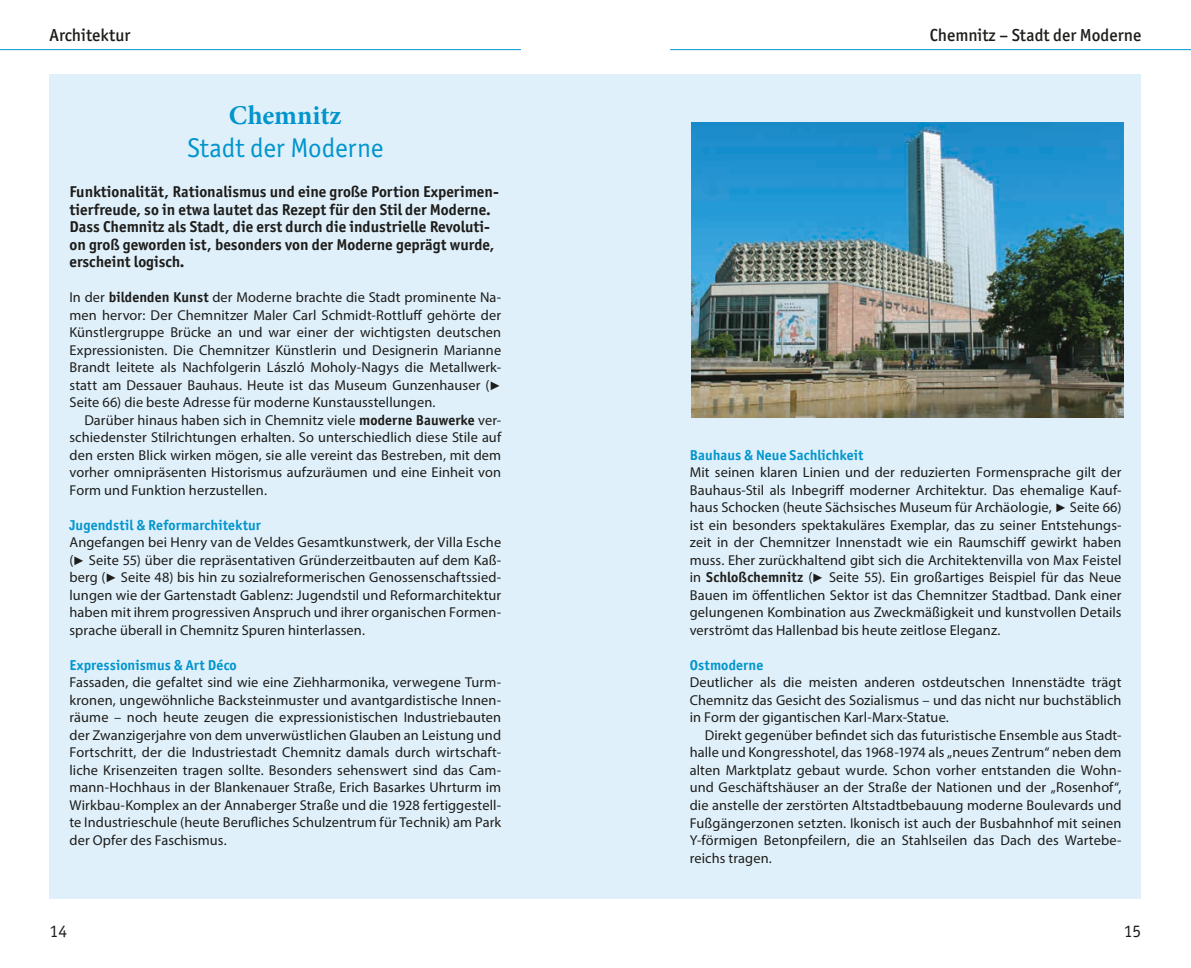
<style>
.page{position:relative;width:1191px;height:968px;background:#fff}
.page>*{position:absolute;margin:0;border:0;box-sizing:border-box;transform-origin:0 0}
.t1{font:27.12px "Officina Sans ITC Pro";letter-spacing:-.005em;color:#0095cd}
.t2{font:700 27.12px "Minion Pro";color:#0095cd}
.t3{font:500 17.5px "Officina Sans ITC Pro";color:#1d1d1b}
.t4{font:17.5px "Officina Sans ITC Pro";color:#1d1d1b}
.t5{font:700 15.75px/17.5px "Officina Sans ITC Pro";color:#1d1d1b}
.t6{font:14.35px/17.5px "Myriad Pro";letter-spacing:.005em;color:#1d1d1b;text-align:justify}
.t7{font:700 14.35px "Officina Sans ITC Pro";letter-spacing:.01em;color:#0095cd}
.s1{font-family:"Officina Sans ITC Pro";font-weight:700}
.s2{font-family:"Arial";font-size:12.25px}
</style>
<div class="page">
<hr style="left:670px;top:49px;width:521px;height:1px;background:#0095cd">
<div style="left:50px;top:74px;width:1091px;height:824px;background:#e0f0fa"></div>
<img style="left:692px;top:123px;width:431px;height:295px">
<hr style="left:0;top:49px;width:520px;height:1px;background:#0095cd">
<p class="t3" style="left:50px;top:25px;width:82px">Architektur</p>
<h1 class="t2" style="left:229px;top:96px;width:114px">Chemnitz</h1>
<h1 class="t1" style="left:187px;top:131px;width:198px">Stadt der Moderne</h1>
<p class="t5" style="left:69px;top:183px;width:431px">Funktionalität, Rationalismus und eine große Portion Experimen&shy;tierfreude, so in etwa lautet das Rezept für den Stil der Moderne.<br>Dass Chemnitz als Stadt, die erst durch die industrielle Revoluti&shy;on groß geworden ist, besonders von der Moderne geprägt wurde, erscheint logisch.</p>
<p class="t6" style="left:69px;top:288px;width:433px">In der <span class="s1">bildenden Kunst</span> der Moderne brachte die Stadt prominente Na&shy;men hervor: Der Chemnitzer Maler Carl Schmidt-Rottluff gehörte der Künstlergruppe Brücke an und war einer der wichtigsten deutschen Expressionisten. Die Chemnitzer Künstlerin und Designerin Marianne Brandt leitete als Nachfolgerin László Moholy-Nagys die Metallwerk&shy;statt am Dessauer Bauhaus. Heute ist das Museum Gunzenhauser (<span class="s2">► </span>Seite 66) die beste Adresse für moderne Kunstausstellungen.</p>
<p class="t6" style="left:69px;top:411px;width:433px;text-indent:15px">Darüber hinaus haben sich in Chemnitz viele <span class="s1">moderne Bauwerke</span> ver&shy;schiedenster Stilrichtungen erhalten. So unterschiedlich diese Stile auf den ersten Blick wirken mögen, sie alle vereint das Bestreben, mit dem vorher omnipräsenten Historismus aufzuräumen und eine Einheit von Form und Funktion herzustellen.</p>
<p class="t7" style="left:69px;top:516px;width:193px">Jugendstil &amp; Reformarchitektur</p>
<p class="t6" style="left:69px;top:533px;width:433px">Angefangen bei Henry van de Veldes Gesamtkunstwerk, der Villa Esche (<span class="s2">►</span> Seite 55) über die repräsentativen Gründerzeitbauten auf dem Kaß&shy;berg (<span class="s2">►</span> Seite 48) bis hin zu sozialreformerischen Genossenschaftssied&shy;lungen wie der Gartenstadt Gablenz: Jugendstil und Reformarchitektur haben mit ihrem progressiven Anspruch und ihrer organischen Formen&shy;sprache überall in Chemnitz Spuren hinterlassen.</p>
<p class="t7" style="left:69px;top:656px;width:169px">Expressionismus &amp; Art Déco</p>
<p class="t6" style="left:69px;top:673px;width:433px">Fassaden, die gefaltet sind wie eine Ziehharmonika, verwegene Turm&shy;kronen, ungewöhnliche Backsteinmuster und avantgardistische Innen&shy;räume – noch heute zeugen die expressionistischen Industriebauten der Zwanzigerjahre von dem unverwüstlichen Glauben an Leistung und Fortschritt, der die Industriestadt Chemnitz damals durch wirtschaft&shy;liche Krisenzeiten tragen sollte. Besonders sehenswert sind das Cam&shy;mann-Hochhaus in der Blankenauer Straße, Erich Basarkes Uhrturm im Wirkbau-Komplex an der Annaberger Straße und die 1928 fertiggestell&shy;te Industrieschule (heute Berufliches Schulzentrum für Technik) am Park der Opfer des Faschismus.</p>
<p class="t3" style="left:929px;top:25px;width:213px">Chemnitz – Stadt der Moderne</p>
<p class="t7" style="left:690px;top:446px;width:175px">Bauhaus &amp; Neue Sachlichkeit</p>
<p class="t6" style="left:690px;top:463px;width:433px">Mit seinen klaren Linien und der reduzierten Formensprache gilt der Bauhaus-Stil als Inbegriff moderner Architektur. Das ehemalige Kauf&shy;haus Schocken (heute Sächsisches Museum für Archäologie, <span class="s2">►</span> Seite 66) ist ein besonders spektakuläres Exemplar, das zu seiner Entstehungs&shy;zeit in der Chemnitzer Innenstadt wie ein Raumschiff gewirkt haben muss. Eher zurückhaltend gibt sich die Architektenvilla von Max Feistel in <span class="s1">Schloßchemnitz</span> (<span class="s2">►</span> Seite 55). Ein großartiges Beispiel für das Neue Bauen im öffentlichen Sektor ist das Chemnitzer Stadtbad. Dank einer gelungenen Kombination aus Zweckmäßigkeit und kunstvollen Details verströmt das Hallenbad bis heute zeitlose Eleganz.</p>
<p class="t7" style="left:690px;top:656px;width:75px">Ostmoderne</p>
<p class="t6" style="left:690px;top:673px;width:433px">Deutlicher als die meisten anderen ostdeutschen Innenstädte trägt Chemnitz das Gesicht des Sozialismus – und das nicht nur buchstäblich in Form der gigantischen Karl-Marx-Statue.</p>
<p class="t6" style="left:690px;top:726px;width:433px;text-indent:15px">Direkt gegenüber befindet sich das futuristische Ensemble aus Stadt&shy;halle und Kongresshotel, das 1968-1974 als „neues Zentrum“ neben dem alten Marktplatz gebaut wurde. Schon vorher entstanden die Wohn&shy;und Geschäftshäuser an der Straße der Nationen und der „Rosenhof“, die anstelle der zerstörten Altstadtbebauung moderne Boulevards und Fußgängerzonen setzten. Ikonisch ist auch der Busbahnhof mit seinen Y-förmigen Betonpfeilern, die an Stahlseilen das Dach des Wartebe&shy;reichs tragen.</p>
<p class="t4" style="left:50px;top:920px;width:19px">14</p>
<p class="t4" style="left:1123px;top:920px;width:19px">15</p>
</div>
